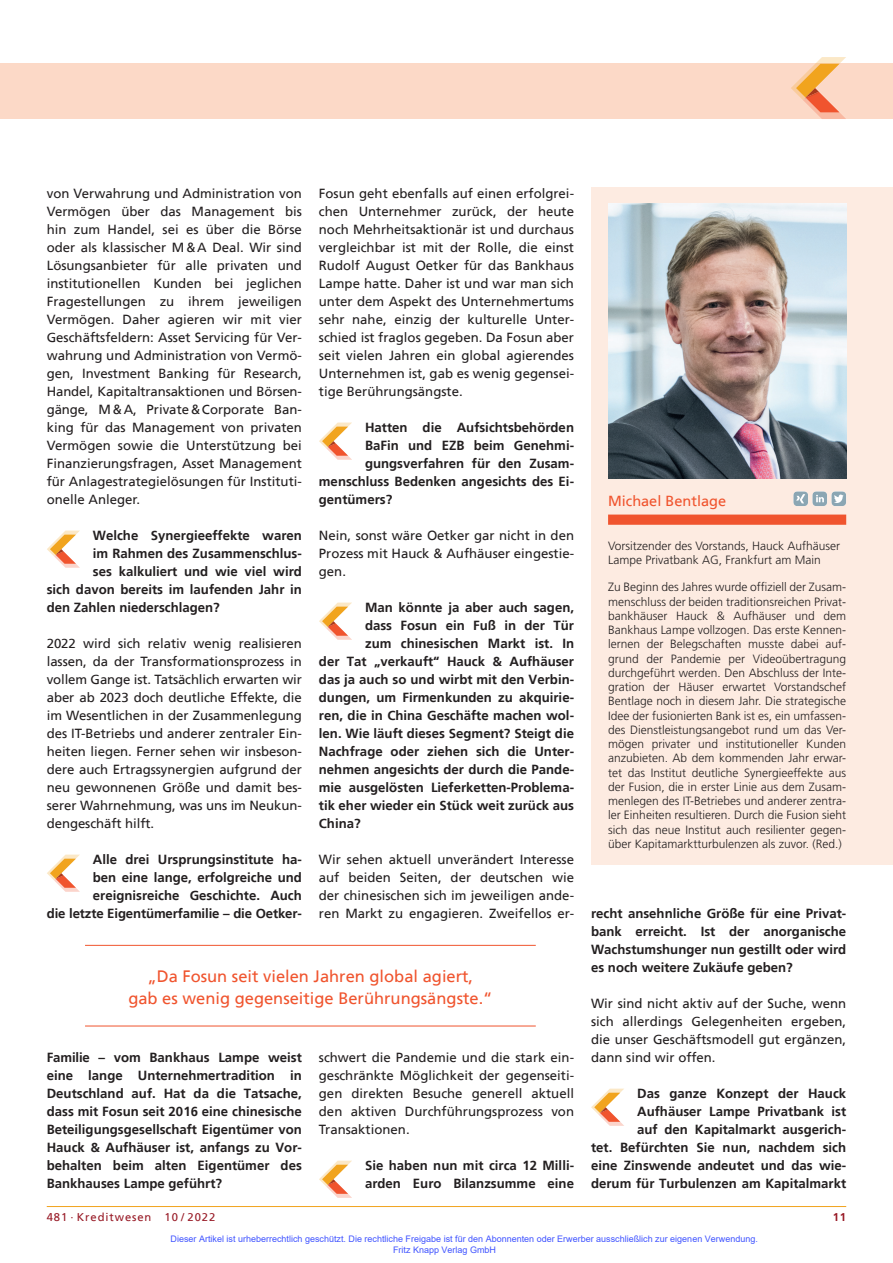
<style>
.page{position:relative;width:893px;height:1263px;background:#fff}
.page>*{position:absolute;margin:0;border:0;box-sizing:border-box;transform-origin:0 0}
.t1{font:16.5px/22.5px "Frutiger";color:#f0542e;text-align:center}
.t2{font:14.55px "Frutiger";color:#f0542e}
.t3{font:13.2px/18px "Frutiger";color:#231f20;text-align:justify}
.t4{font:700 13.2px/18px "Frutiger";color:#231f20;text-align:right}
.t5{font:300 12px/14.2px "Frutiger";color:#231f20}
.t6{font:11.25px "Frutiger";letter-spacing:.08em;color:#981a26}
.t7{font:700 11.25px "Frutiger";color:#981a26}
.t8{font:9px/10.8px "Arial";color:#4054ff}
</style>
<div class="page">
<hr style="left:47px;top:1206px;width:799px;height:1px;background:#f1a31e">
<div style="left:0;top:64px;width:893px;height:55px;background:#fcd9c7"></div>
<svg style="left:791px;top:57px;width:55px;height:62px"></svg>
<svg style="left:47px;top:530px;width:33px;height:38px"></svg>
<svg style="left:47px;top:854px;width:33px;height:38px"></svg>
<svg style="left:319px;top:422px;width:33px;height:38px"></svg>
<svg style="left:319px;top:602px;width:33px;height:38px"></svg>
<svg style="left:319px;top:1160px;width:33px;height:38px"></svg>
<svg style="left:591px;top:1088px;width:33px;height:38px"></svg>
<div style="left:591px;top:187px;width:302px;height:677px;background:#fdebe1"></div>
<div style="left:608px;top:514px;width:238px;height:11px;background:#f0542e"></div>
<img style="left:608px;top:204px;width:238px;height:274px">
<svg style="left:793px;top:491px;width:53px;height:15px"></svg>
<hr style="left:85px;top:945px;width:451px;height:1px;background:#f0542e">
<hr style="left:85px;top:1026px;width:451px;height:1px;background:#f0542e">
<p class="t3" style="left:47px;top:185px;width:257px">von Verwahrung und Administration von Vermögen über das Management bis hin zum Handel, sei es über die Börse oder als klassischer M&amp;A Deal. Wir sind Lösungsanbieter für alle privaten und institutionellen Kunden bei jeglichen Fragestellungen zu ihrem jeweiligen Vermögen. Daher agieren wir mit vier Geschäftsfeldern: Asset Servicing für Ver&shy;wahrung und Administration von Vermö&shy;gen, Investment Banking für Research, Handel, Kapitaltransaktionen und Börsen&shy;gänge, M&amp;A, Private&amp;Corporate Ban&shy;king für das Management von privaten Vermögen sowie die Unterstützung bei Finanzierungsfragen, Asset Management für Anlagestrategielösungen für Instituti&shy;onelle Anleger.</p>
<p class="t4" style="left:93px;top:527px;width:210px">Welche Synergieeffekte waren</p>
<p class="t4" style="left:93px;top:545px;width:210px">im Rahmen des Zusammenschlus-</p>
<p class="t4" style="left:93px;top:563px;width:210px">ses kalkuliert und wie viel wird</p>
<p class="t4" style="left:47px;top:581px;width:257px">sich davon bereits im laufenden Jahr in</p>
<p class="t4" style="left:47px;top:599px;width:175px">den Zahlen niederschlagen?</p>
<p class="t3" style="left:47px;top:635px;width:257px">2022 wird sich relativ wenig realisieren lassen, da der Transformationsprozess in vollem Gange ist. Tatsächlich erwarten wir aber ab 2023 doch deutliche Effekte, die im Wesentlichen in der Zusammenlegung des IT-Betriebs und anderer zentraler Ein&shy;heiten liegen. Ferner sehen wir insbeson&shy;dere auch Ertragssynergien aufgrund der neu gewonnenen Größe und damit bes&shy;serer Wahrnehmung, was uns im Neukun&shy;dengeschäft hilft.</p>
<p class="t4" style="left:47px;top:851px;width:257px">Alle drei Ursprungsinstitute ha-<br>ben eine lange, erfolgreiche und ereignisreiche Geschichte. Auch<br>die letzte Eigentümerfamilie – die Oetker-</p>
<p class="t3" style="left:319px;top:185px;width:257px">Fosun geht ebenfalls auf einen erfolgrei&shy;chen Unternehmer zurück, der heute noch Mehrheitsaktionär ist und durchaus vergleichbar ist mit der Rolle, die einst Rudolf August Oetker für das Bankhaus Lampe hatte. Daher ist und war man sich unter dem Aspekt des Unternehmertums sehr nahe, einzig der kulturelle Unter&shy;schied ist fraglos gegeben. Da Fosun aber seit vielen Jahren ein global agierendes Unternehmen ist, gab es wenig gegensei&shy;tige Berührungsängste.</p>
<p class="t4" style="left:365px;top:419px;width:210px">Hatten die Aufsichtsbehörden</p>
<p class="t4" style="left:365px;top:437px;width:210px">BaFin und EZB beim Genehmi-</p>
<p class="t4" style="left:365px;top:455px;width:210px">gungsverfahren für den Zusam-</p>
<p class="t4" style="left:319px;top:473px;width:257px">menschluss Bedenken angesichts des Ei-</p>
<p class="t4" style="left:319px;top:491px;width:75px">gentümers?</p>
<p class="t3" style="left:319px;top:527px;width:257px">Nein, sonst wäre Oetker gar nicht in den Prozess mit Hauck &amp; Aufhäuser eingestie&shy;gen.</p>
<p class="t4" style="left:365px;top:599px;width:211px">Man könnte ja aber auch sagen,</p>
<p class="t4" style="left:365px;top:617px;width:211px">dass Fosun ein Fuß in der Tür</p>
<p class="t4" style="left:365px;top:635px;width:210px">zum chinesischen Markt ist. In</p>
<p class="t4" style="left:319px;top:653px;width:257px">der Tat „verkauft“ Hauck &amp; Aufhäuser</p>
<p class="t4" style="left:319px;top:671px;width:257px">das ja auch so und wirbt mit den Verbin-</p>
<p class="t4" style="left:319px;top:689px;width:257px">dungen, um Firmenkunden zu akquirie-</p>
<p class="t4" style="left:319px;top:707px;width:257px">ren, die in China Geschäfte machen wol-</p>
<p class="t4" style="left:319px;top:725px;width:257px">len. Wie läuft dieses Segment? Steigt die</p>
<p class="t4" style="left:319px;top:743px;width:257px">Nachfrage oder ziehen sich die Unter-</p>
<p class="t4" style="left:319px;top:761px;width:257px">nehmen angesichts der durch die Pande-</p>
<p class="t4" style="left:319px;top:779px;width:257px">mie ausgelösten Lieferketten-Problema-</p>
<p class="t4" style="left:319px;top:797px;width:257px">tik eher wieder ein Stück weit zurück aus</p>
<p class="t4" style="left:319px;top:815px;width:43px">China?</p>
<p class="t3" style="left:319px;top:851px;width:257px;text-align:left">Wir sehen aktuell unverändert Interesse auf beiden Seiten, der deutschen wie der chinesischen sich im jeweiligen ande-- ren Markt zu engagieren. Zweifellos er-</p>
<p class="t1" style="left:128px;top:966px;width:366px">„Da Fosun seit vielen Jahren global agiert,<br>gab es wenig gegenseitige Berührungsängste.“</p>
<p class="t4" style="left:47px;top:1049px;width:257px;text-align:justify">Familie – vom Bankhaus Lampe weist eine lange Unternehmertradition in Deutschland auf. Hat da die Tatsache, dass mit Fosun seit 2016 eine chinesische Beteiligungsgesellschaft Eigentümer von Hauck &amp; Aufhäuser ist, anfangs zu Vor&shy;behalten beim alten Eigentümer des Bankhauses Lampe geführt?</p>
<p class="t3" style="left:319px;top:1049px;width:257px">schwert die Pandemie und die stark ein&shy;geschränkte Möglichkeit der gegenseiti&shy;gen direkten Besuche generell aktuell den aktiven Durchführungsprozess von Transaktionen.</p>
<p class="t4" style="left:365px;top:1157px;width:210px;text-align:left">Sie haben nun mit circa 12 Milli&shy;arden Euro Bilanzsumme eine</p>
<p class="t2" style="left:608px;top:494px;width:120px">Michael Bentlage</p>
<p class="t5" style="left:608px;top:539px;width:234px">Vorsitzender des Vorstands, Hauck Aufhäuser<br>Lampe Privatbank AG, Frankfurt am Main</p>
<p class="t5" style="left:608px;top:580px;width:240px;text-align:justify">Zu Beginn des Jahres wurde offiziell der Zusam&shy;menschluss der beiden traditionsreichen Privat&shy;bankhäuser Hauck &amp; Aufhäuser und dem Bankhaus Lampe vollzogen. Das erste Kennen&shy;lernen der Belegschaften musste dabei auf&shy;grund der Pandemie per Videoübertragung durchgeführt werden. Den Abschluss der Inte&shy;gration der Häuser erwartet Vorstandschef Bentlage noch in diesem Jahr. Die strategische Idee der fusionierten Bank ist es, ein umfassen&shy;des Dienstleistungsangebot rund um das Ver&shy;mögen privater und institutioneller Kunden anzubieten. Ab dem kommenden Jahr erwar&shy;tet das Institut deutliche Synergieeffekte aus der Fusion, die in erster Linie aus dem Zusam&shy;menlegen des IT-Betriebes und anderer zentra&shy;ler Einheiten resultieren. Durch die Fusion sieht sich das neue Institut auch resilienter gegen&shy;über Kapitamarktturbulenzen als zuvor. (Red.)</p>
<p class="t4" style="left:591px;top:905px;width:257px;text-align:justify">recht ansehnliche Größe für eine Privat&shy;bank erreicht. Ist der anorganische Wachstumshunger nun gestillt oder wird es noch weitere Zukäufe geben?</p>
<p class="t3" style="left:591px;top:995px;width:257px">Wir sind nicht aktiv auf der Suche, wenn sich allerdings Gelegenheiten ergeben, die unser Geschäftsmodell gut ergänzen, dann sind wir offen.</p>
<p class="t4" style="left:591px;top:1085px;width:257px">Das ganze Konzept der Hauck Aufhäuser Lampe Privatbank ist<br>auf den Kapitalmarkt ausgerich-<br>tet. Befürchten Sie nun, nachdem sich eine Zinswende andeutet und das wie&shy;derum für Turbulenzen am Kapitalmarkt</p>
<p class="t6" style="left:47px;top:1211px;width:170px">481 · Kreditwesen 10 / 2022</p>
<p class="t7" style="left:833px;top:1211px;width:15px">11</p>
<p class="t8" style="left:393px;top:1233px;width:366px;text-indent:-223px">Dieser Artikel ist urheberrechtlich geschützt. Die rechtliche Freigabe ist für den Abonnenten oder Erwerber ausschließlich zur eigenen Verwendung.<br>Fritz Knapp Verlag GmbH</p>
</div>
